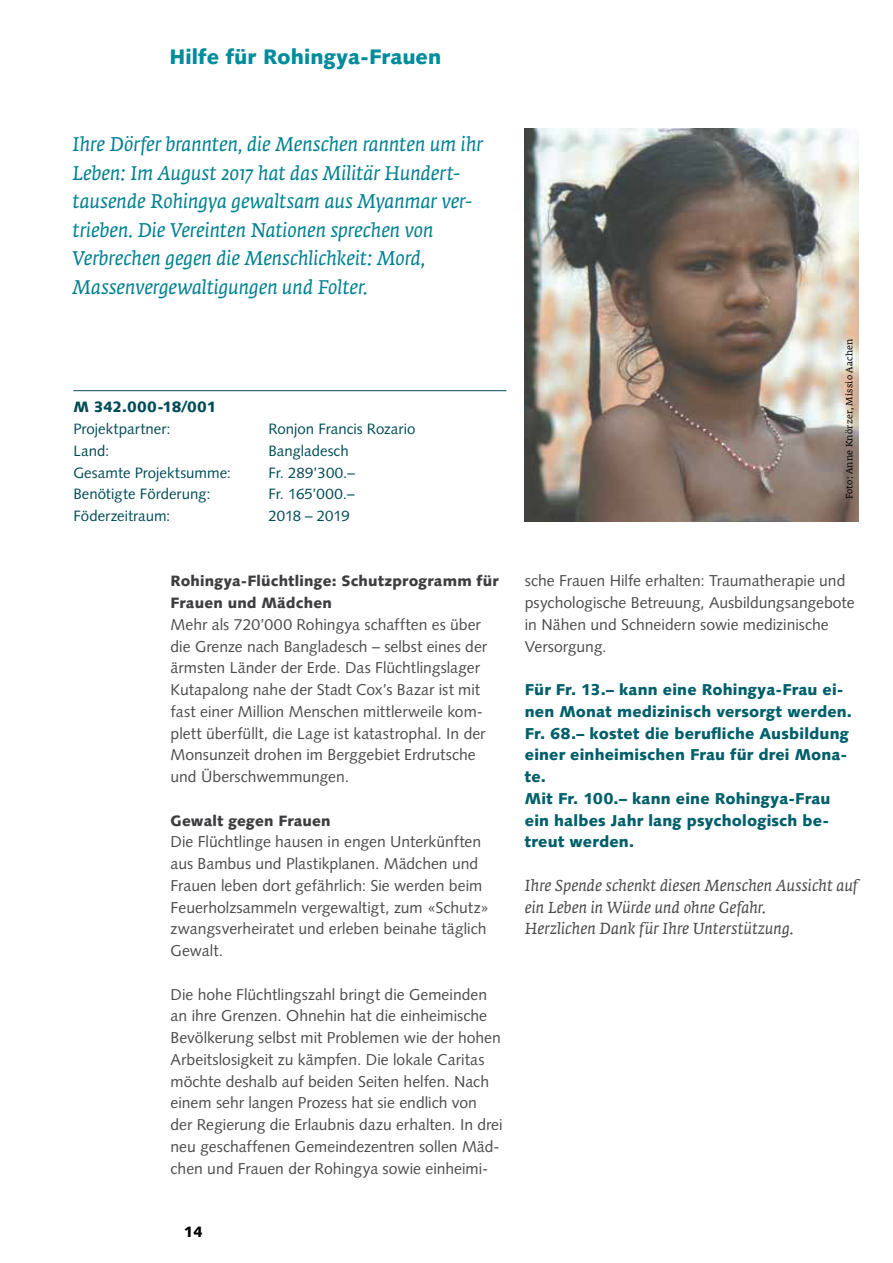
<style>
.page{position:relative;width:893px;height:1263px;background:#fff}
.page>*{position:absolute;margin:0;border:0;box-sizing:border-box;transform-origin:0 0}
.t1{font:900 21px "Syntax LT Std";letter-spacing:.005em;color:#008c9b}
.t2{font:italic 19.5px/28.5px "Fedra Serif A Std";letter-spacing:-.005em;color:#008192}
.t3{font:15.75px/21.8px "Syntax LT Std";color:#4b4b4d}
.t4{font:900 15.75px/21.8px "Syntax LT Std";letter-spacing:.01em;color:#005f6b}
.t5{font:italic 15.75px/21.8px "Fedra Serif A Std";color:#4b4b4d}
.t6{font:15px "Syntax LT Std";color:#004b57}
.t7{font:900 15px/21.8px "Syntax LT Std";letter-spacing:.015em;color:#3e3d40}
.t8{font:900 15px "Syntax LT Std";letter-spacing:-.015em;color:#004b57}
.t9{font:900 15px "Syntax LT Std";color:#000}
.t10{font:9px "Fedra Serif A Std";letter-spacing:.025em;color:#000}
</style>
<div class="page">
<hr style="left:73px;top:390px;width:433px;height:1px;background:#004b57">
<img style="left:525px;top:129px;width:333px;height:392px">
<h1 class="t1" style="left:169px;top:45px;width:273px">Hilfe für Rohingya-Frauen</h1>
<p class="t2" style="left:73px;top:130px;width:412px">Ihre Dörfer brannten, die Menschen rannten um ihr Leben: Im August 2017 hat das Militär Hundert&shy;tausende Rohingya gewaltsam aus Myanmar ver&shy;trieben. Die Vereinten Nationen sprechen von Verbrechen gegen die Menschlichkeit: Mord, Massenvergewaltigungen und Folter.</p>
<p class="t8" style="left:73px;top:398px;width:145px">M 342.000-18/001</p>
<p class="t6" style="left:73px;top:420px;width:99px">Projektpartner:</p>
<p class="t6" style="left:268px;top:420px;width:149px">Ronjon Francis Rozario</p>
<p class="t6" style="left:73px;top:442px;width:37px">Land:</p>
<p class="t6" style="left:268px;top:442px;width:82px">Bangladesch</p>
<p class="t6" style="left:73px;top:463px;width:159px">Gesamte Projektsumme:</p>
<p class="t6" style="left:268px;top:463px;width:88px">Fr. 289’300.–</p>
<p class="t6" style="left:73px;top:485px;width:139px">Benötigte Förderung:</p>
<p class="t6" style="left:268px;top:485px;width:88px">Fr. 165’000.–</p>
<p class="t6" style="left:73px;top:507px;width:99px">Föderzeitraum:</p>
<p class="t6" style="left:268px;top:507px;width:83px">2018 – 2019</p>
<p class="t7" style="left:171px;top:570px;width:329px">Rohingya-Flüchtlinge: Schutzprogramm für<br>Frauen und Mädchen</p>
<p class="t3" style="left:171px;top:614px;width:318px">Mehr als 720’000 Rohingya schafften es über die Grenze nach Bangladesch – selbst eines der ärmsten Länder der Erde. Das Flüchtlingslager Kutapalong nahe der Stadt Cox’s Bazar ist mit fast einer Million Menschen mittlerweile kom&shy;plett überfüllt, die Lage ist katastrophal. In der Monsunzeit drohen im Berggebiet Erdrutsche und Überschwemmungen.</p>
<p class="t7" style="left:171px;top:809px;width:162px">Gewalt gegen Frauen</p>
<p class="t3" style="left:171px;top:831px;width:320px">Die Flüchtlinge hausen in engen Unterkünften aus Bambus und Plastikplanen. Mädchen und Frauen leben dort gefährlich: Sie werden beim Feuerholzsammeln vergewaltigt, zum «Schutz» zwangsverheiratet und erleben beinahe täglich Gewalt.</p>
<p class="t3" style="left:171px;top:983px;width:334px">Die hohe Flüchtlingszahl bringt die Gemeinden an ihre Grenzen. Ohnehin hat die einheimische Bevölkerung selbst mit Problemen wie der hohen Arbeitslosigkeit zu kämpfen. Die lokale Caritas möchte deshalb auf beiden Seiten helfen. Nach einem sehr langen Prozess hat sie endlich von der Regierung die Erlaubnis dazu erhalten. In drei neu geschaffenen Gemeindezentren sollen Mäd&shy;chen und Frauen der Rohingya sowie einheimi-</p>
<p class="t9" style="left:184px;top:1223px;width:20px">14</p>
<p class="t10" style="left:843px;top:499px;width:162px;rotate:-90deg">Foto: Anne Knörzer, Missio Aachen</p>
<p class="t3" style="left:525px;top:570px;width:331px">sche Frauen Hilfe erhalten: Traumatherapie und psychologische Betreuung, Ausbildungsangebote in Nähen und Schneidern sowie medizinische Versorgung.</p>
<p class="t4" style="left:525px;top:679px;width:329px">Für Fr. 13.– kann eine Rohingya-Frau ei&shy;nen Monat medizinisch versorgt werden.<br>Fr. 68.– kostet die berufliche Ausbildung einer einheimischen Frau für drei Mona&shy;te.<br>Mit Fr. 100.– kann eine Rohingya-Frau ein halbes Jahr lang psychologisch be&shy;treut werden.</p>
<p class="t5" style="left:525px;top:874px;width:334px">Ihre Spende schenkt diesen Menschen Aussicht auf ein Leben in Würde und ohne Gefahr.<br>Herzlichen Dank für Ihre Unterstützung.</p>
</div>
